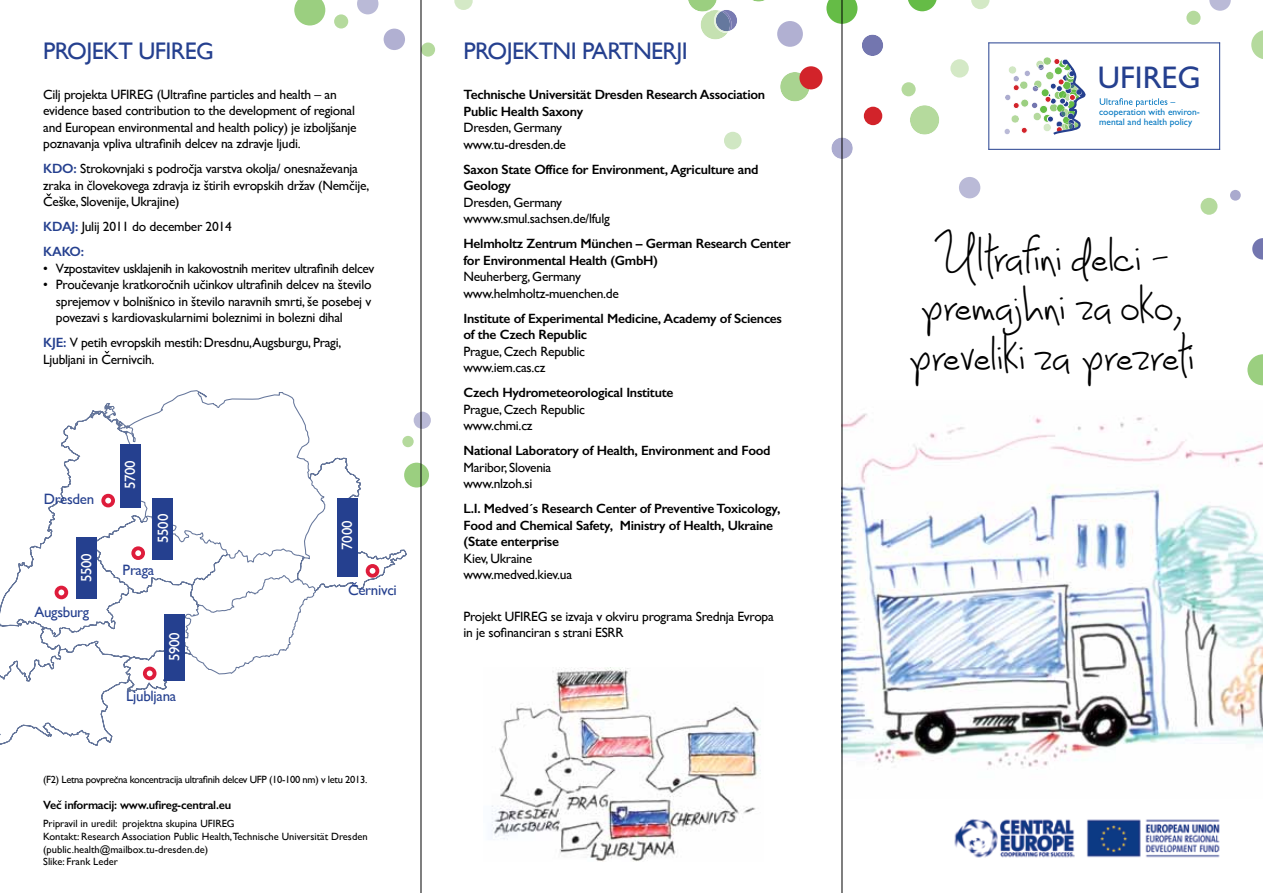
<style>
.page{position:relative;width:1263px;height:893px;background:#fff}
.page>*{position:absolute;margin:0;border:0;box-sizing:border-box;transform-origin:0 0}
.t1{font:42.75px/49.2px "Joy Like Sunshine Through My Windowpane";color:#000;text-align:center}
.t2{font:31.35px "Gill Sans";color:#25408f}
.t3{font:24px "Gill Sans";letter-spacing:-.025em;color:#25408f}
.t4{font:15px "Gill Sans";letter-spacing:-.02em;color:#25408f}
.t5{font:15px "Gill Sans";letter-spacing:-.02em;color:#fff}
.t6{font:13.5px/16.5px "Gill Sans";letter-spacing:-.02em;color:#000}
.t7{font:600 13.5px/16.5px "Gill Sans";letter-spacing:-.02em;color:#000}
.t8{font:600 12px "Gill Sans";letter-spacing:-.02em;color:#000}
.t9{font:10.5px/12.6px "Gill Sans";color:#000}
.t10{font:10.5px "Gill Sans";letter-spacing:-.03em;color:#000}
.t11{font:9.45px/10.4px "Gill Sans";color:#0076c0}
.s1{font-weight:600;color:#25408f}
</style>
<div class="page">
<img style="left:841px;top:400px;width:422px;height:399px">
<svg style="left:1100px;top:98px;width:75px;height:9px"></svg>
<hr style="left:1219px;top:42px;width:1px;height:108px;background:#25408f">
<hr style="left:988px;top:42px;width:1px;height:108px;background:#25408f">
<svg style="left:1004px;top:57px;width:82px;height:78px"></svg>
<hr style="left:988px;top:42px;width:232px;height:1px;background:#25408f">
<hr style="left:988px;top:149px;width:232px;height:1px;background:#25408f">
<img style="left:954px;top:819px;width:266px;height:39px">
<svg style="left:0;top:390px;width:407px;height:356px"></svg>
<div style="left:55px;top:586px;width:13px;height:13px;border:4px solid #de1c3b;border-radius:50%"></div>
<div style="left:143px;top:667px;width:13px;height:13px;border:4px solid #de1c3b;border-radius:50%"></div>
<div style="left:366px;top:564px;width:13px;height:14px;border:4px solid #de1c3b;border-radius:50%"></div>
<div style="left:131px;top:546px;width:14px;height:14px;border:4px solid #de1c3b;border-radius:50%"></div>
<div style="left:101px;top:494px;width:14px;height:13px;border:4px solid #de1c3b;border-radius:50%"></div>
<div style="left:152px;top:499px;width:21px;height:61px;background:#25408f"></div>
<div style="left:164px;top:614px;width:21px;height:66px;background:#25408f"></div>
<div style="left:120px;top:444px;width:20px;height:63px;background:#25408f"></div>
<div style="left:337px;top:498px;width:20px;height:78px;background:#25408f"></div>
<div style="left:76px;top:538px;width:21px;height:61px;background:#25408f"></div>
<svg style="left:46px;top:193px;width:5px;height:3px"></svg>
<img style="left:491px;top:667px;width:270px;height:194px">
<svg style="left:908px;top:0;width:29px;height:12px"></svg>
<svg style="left:862px;top:34px;width:21px;height:22px"></svg>
<svg style="left:780px;top:72px;width:31px;height:30px"></svg>
<div style="left:847px;top:67px;width:33px;height:33px;border:2px solid #fff;border-radius:50%"></div>
<svg style="left:826px;top:0;width:31px;height:24px"></svg>
<svg style="left:1251px;top:30px;width:12px;height:29px"></svg>
<svg style="left:724px;top:132px;width:18px;height:17px"></svg>
<svg style="left:831px;top:136px;width:22px;height:25px"></svg>
<svg style="left:959px;top:177px;width:21px;height:21px"></svg>
<svg style="left:1230px;top:190px;width:11px;height:11px"></svg>
<svg style="left:910px;top:105px;width:29px;height:30px"></svg>
<div style="left:799px;top:66px;width:23px;height:23px;background:#d2232a;border-radius:50%"></div>
<div style="left:864px;top:107px;width:18px;height:18px;background:#d2232a;border-radius:50%"></div>
<div style="left:901px;top:82px;width:15px;height:14px;background:#b5da9d;border-radius:50%"></div>
<div style="left:421px;top:43px;width:14px;height:14px;background:#b5da9d;border-radius:50%"></div>
<div style="left:1186px;top:11px;width:14px;height:14px;background:#b5da9d;border-radius:50%"></div>
<div style="left:334px;top:14px;width:14px;height:15px;background:#b5da9d;border-radius:50%"></div>
<div style="left:950px;top:59px;width:19px;height:19px;background:#d4e9c6;border-radius:50%"></div>
<svg style="left:971px;top:0;width:18px;height:9px"></svg>
<svg style="left:1209px;top:0;width:22px;height:11px"></svg>
<svg style="left:357px;top:0;width:21px;height:14px"></svg>
<svg style="left:1247px;top:354px;width:16px;height:31px"></svg>
<div style="left:402px;top:436px;width:12px;height:11px;background:#b5da9d;border-radius:50%"></div>
<svg style="left:414px;top:412px;width:17px;height:17px"></svg>
<div style="left:404px;top:463px;width:25px;height:24px;background:#9bcf80;border-radius:50%"></div>
<svg style="left:294px;top:0;width:31px;height:26px"></svg>
<div style="left:1200px;top:198px;width:17px;height:17px;background:#b5da9d;border-radius:50%"></div>
<svg style="left:1252px;top:238px;width:11px;height:22px"></svg>
<svg style="left:454px;top:0;width:19px;height:10px"></svg>
<svg style="left:688px;top:0;width:115px;height:47px"></svg>
<svg style="left:384px;top:29px;width:21px;height:21px"></svg>
<hr style="left:421px;top:0;width:1px;height:893px;background:#000">
<hr style="left:842px;top:0;width:1px;height:893px;background:#000">
<h3 class="t3" style="left:43px;top:37px;width:172px">Projekt UFIREG</h3>
<p class="t6" style="left:43px;top:86px;width:315px">Cilj projekta UFIREG (Ultrafine particles and health – an evidence based contribution to the development of regional and European environmental and health policy) je izboljšanje poznavanja vpliva ultrafinih delcev na zdravje ljudi.</p>
<p class="t6" style="left:43px;top:160px;width:328px"><span class="s1">KDO:</span> Strokovnjaki s podrocja varstva okolja/ onesnaževanja zraka in clovekovega zdravja iz štirih evropskih držav (Nemcije,<br>Ceške, Slovenije, Ukrajine)</p>
<p class="t6" style="left:43px;top:214px;width:190px;line-height:25px"><span class="s1">KDAJ:</span> Julij 2011 do december 2014<br><span class="s1">KAKO:</span></p>
<p class="t6" style="left:43px;top:260px;width:333px">• Vzpostavitev usklajenih in kakovostnih meritev ultrafinih delcev</p>
<p class="t6" style="left:56px;top:276px;width:317px;text-align:justify;text-indent:-13px">• Proucevanje kratkorocnih ucinkov ultrafinih delcev na število sprejemov v bolnišnico in število naravnih smrti, še posebej v povezavi s kardiovaskularnimi boleznimi in bolezni dihal</p>
<p class="t6" style="left:43px;top:334px;width:300px"><span class="s1">KJE:</span> V petih evropskih mestih: Dresdnu,Augsburgu, Pragi,<br>Ljubljani in Cernivcih.</p>
<p class="t4" style="left:44px;top:490px;width:52px">Dresden</p>
<p class="t5" style="left:78px;top:582px;width:31px;rotate:-90deg">5500</p>
<p class="t4" style="left:34px;top:604px;width:56px">Augsburg</p>
<p class="t5" style="left:121px;top:489px;width:31px;rotate:-90deg">5700</p>
<p class="t5" style="left:154px;top:543px;width:31px;rotate:-90deg">5500</p>
<p class="t4" style="left:123px;top:561px;width:33px">Praga</p>
<p class="t5" style="left:166px;top:661px;width:31px;rotate:-90deg">5900</p>
<p class="t4" style="left:126px;top:687px;width:52px">Ljubljana</p>
<p class="t5" style="left:338px;top:550px;width:31px;rotate:-90deg">7000</p>
<p class="t4" style="left:348px;top:581px;width:50px">Cernivci</p>
<p class="t10" style="left:43px;top:773px;width:326px">(F2) Letna povprecna koncentracija ultrafinih delcev UFP (10-100 nm) v letu 2013.</p>
<p class="t8" style="left:43px;top:797px;width:189px">Vec informacij: www.ufireg-central.eu</p>
<p class="t9" style="left:43px;top:817px;width:326px">Pripravil in uredil: projektna skupina UFIREG<br>Kontakt: Research Association Public Health,Technische Universität Dresden (public.health@mailbox.tu-dresden.de)<br>Slike: Frank Leder</p>
<h3 class="t3" style="left:463px;top:37px;width:56px">Projektni</h3>
<h3 class="t3" style="left:582px;top:37px;width:13px">partnerji</h3>
<p class="t7" style="left:463px;top:86px;width:303px">Technische Universität Dresden Research Association<br>Public Health Saxony</p>
<p class="t6" style="left:463px;top:119px;width:104px">Dresden, Germany www.tu-dresden.de</p>
<p class="t7" style="left:463px;top:161px;width:296px">Saxon State Office for Environment, Agriculture and<br>Geology</p>
<p class="t6" style="left:463px;top:194px;width:148px">Dresden, Germany wwww.smul.sachsen.de/lfulg</p>
<p class="t7" style="left:463px;top:235px;width:329px">Helmholtz Zentrum München – German Research Center for Environmental Health (GmbH)</p>
<p class="t6" style="left:463px;top:268px;width:157px">Neuherberg, Germany www.helmholtz-muenchen.de</p>
<p class="t7" style="left:463px;top:310px;width:320px">Institute of Experimental Medicine, Academy of Sciences of the Czech Republic</p>
<p class="t6" style="left:463px;top:343px;width:123px">Prague, Czech Republic www.iem.cas.cz</p>
<p class="t7" style="left:463px;top:384px;width:211px">Czech Hydrometeorological Institute</p>
<p class="t6" style="left:463px;top:401px;width:123px">Prague, Czech Republic www.chmi.cz</p>
<p class="t7" style="left:463px;top:442px;width:309px">National Laboratory of Health, Environment and Food</p>
<p class="t6" style="left:463px;top:459px;width:89px">Maribor, Slovenia www.nlzoh.si</p>
<p class="t7" style="left:463px;top:500px;width:318px">L.I. Medved´s Research Center of Preventive Toxicology,<br>Food and Chemical Safety, Ministry of Health, Ukraine (State enterprise</p>
<p class="t6" style="left:463px;top:550px;width:110px">Kiev, Ukraine www.medved.kiev.ua</p>
<p class="t6" style="left:463px;top:608px;width:312px">Projekt UFIREG se izvaja v okviru programa Srednja Evropa in je sofinanciran s strani ESRR</p>
<h2 class="t2" style="left:1098px;top:59px;width:104px">UFIREG</h2>
<p class="t11" style="left:1099px;top:107px;width:102px">cooperation with environ&shy;mental and health policy</p>
<h1 class="t1" style="left:910px;top:232px;width:287px">Ultrafini delci - premajhni za oko, preveliki za prezreti</h1>
</div>
